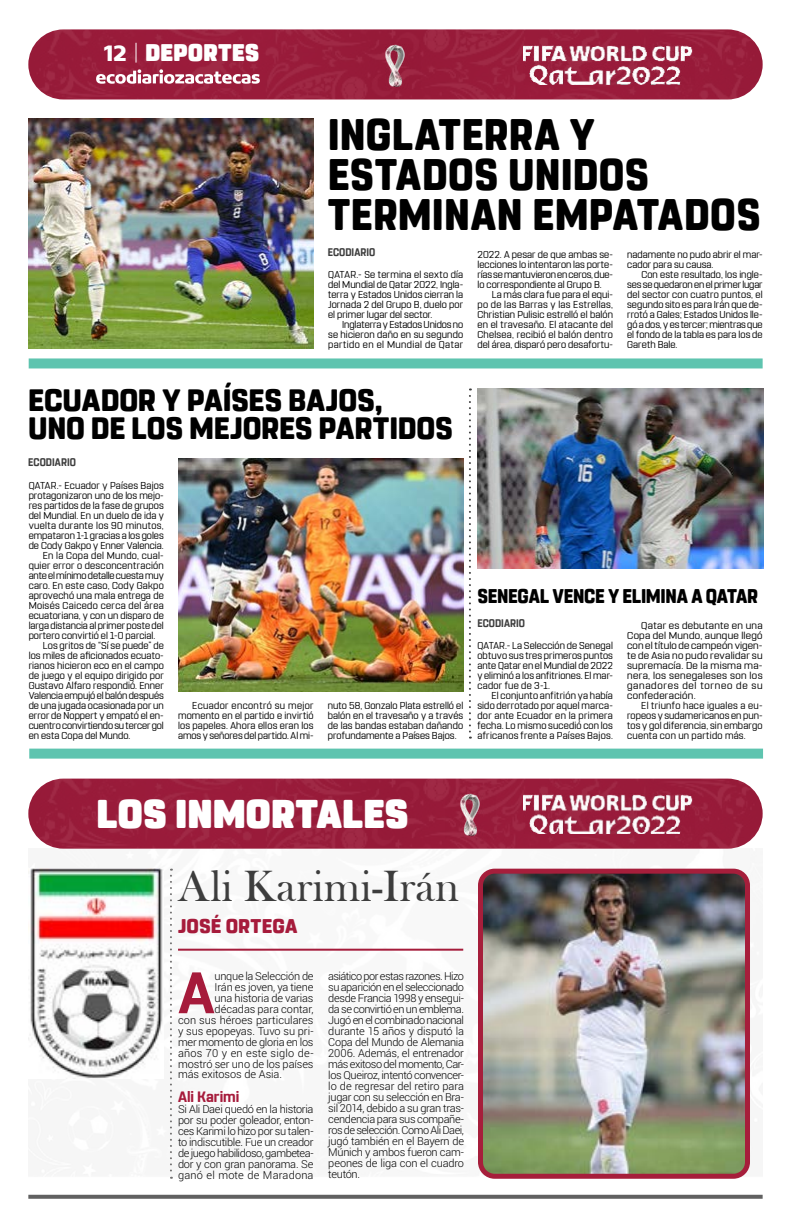
<style>
.page{position:relative;width:791px;height:1225px;background:#fff}
.page>*{position:absolute;margin:0;border:0;box-sizing:border-box;transform-origin:0 0}
.t1{font:700 57.4px "Roboto";color:#a61b3b}
.t2{font:45px "Bask Old Face";letter-spacing:.01em;color:#3d3d3d}
.t3{font:800 44px/40px "Rohn Rounded";letter-spacing:.01em;color:#000;scale:.93 1}
.t4{font:900 40px "Rohn Rounded";letter-spacing:-.01em;color:#fff}
.t5{font:800 30.8px/28px "Rohn Rounded";letter-spacing:-.01em;color:#000}
.t6{font:900 24px "Rohn Rounded";color:#fff}
.t7{font:800 19.8px "Rohn Rounded";letter-spacing:-.01em;color:#000;scale:.91 1}
.t8{font:800 19.8px "Rohn Rounded";letter-spacing:.01em;color:#a61b3b}
.t9{font:700 15px "Rohn Rounded";letter-spacing:-.005em;color:#a61b3b}
.t10{font:300 11px/11px "Roboto";letter-spacing:-.01em;color:#000;text-align:justify}
.t11{font:700 11px "Rohn Rounded";letter-spacing:.005em;color:#3d3d3d;scale:.91 1}
.t12{font:10px/10px "Rohn Rounded";letter-spacing:.01em;color:#000;text-align:justify}
.t13{font:10px/10px "Rohn Rounded";letter-spacing:.01em;color:#000;text-align:justify;scale:1.05 1}
.t14{font:10px "Rohn Rounded";letter-spacing:.035em;color:#000}
.t15{font:10px "Rohn Rounded";letter-spacing:-.01em;color:#000}
.t16{font:10px "Rohn Rounded";letter-spacing:-.015em;color:#000}
.t17{font:10px "Rohn Rounded";letter-spacing:.03em;color:#000}
.s1{font-family:"Concord";font-weight:700}
</style>
<div class="page">
<svg style="left:469px;top:388px;width:2px;height:350px"></svg>
<div style="left:29px;top:748px;width:734px;height:10px;background:#5ec4af"></div>
<div style="left:29px;top:358px;width:734px;height:10px;background:#5ec4af"></div>
<img style="left:28px;top:29px;width:735px;height:70px">
<img style="left:370px;top:44px;width:51px;height:45px">
<img style="left:523px;top:44px;width:172px;height:40px">
<svg style="left:96px;top:69px;width:164px;height:15px"></svg>
<svg style="left:135px;top:43px;width:1px;height:20px"></svg>
<img style="left:28px;top:819px;width:735px;height:379px">
<svg style="left:170px;top:868px;width:2px;height:310px"></svg>
<img style="left:28px;top:868px;width:136px;height:210px">
<hr style="left:178px;top:948px;width:285px;height:2px;background:#a51c3b">
<img style="left:480px;top:871px;width:267px;height:305px">
<div style="left:478px;top:868px;width:272px;height:310px;border:5px solid #a61e3b;border-radius:14px"></div>
<div style="left:28px;top:778px;width:735px;height:70px;background:#991a38;border-radius:35px"></div>
<img style="left:445px;top:793px;width:50px;height:45px">
<img style="left:523px;top:793px;width:171px;height:40px">
<img style="left:29px;top:118px;width:285px;height:230px">
<img style="left:178px;top:458px;width:285px;height:233px">
<img style="left:477px;top:388px;width:286px;height:180px">
<h3 class="t6" style="left:104px;top:38px;width:157px"><span class="s1">12</span> DEPORTES</h3>
<h3 class="t3" style="left:328px;top:115px;width:467px">INGLATERRA Y<br>ESTADOS UNIDOS<br>TERMINAN EMPATADOS</h3>
<p class="t11" style="left:328px;top:246px;width:54px">ECODIARIO</p>
<p class="t12" style="left:328px;top:270px;width:137px">QATAR.- Se termina el sexto día del Mundial de Qatar 2022, Ingla&shy;terra y Estados Unidos cierran la Jornada 2 del Grupo B, duelo por el primer lugar del sector.</p>
<p class="t12" style="left:328px;top:320px;width:137px;text-indent:14px">Inglaterra y Estados Unidos no se hicieron daño en su segundo partido en el Mundial de Qatar</p>
<p class="t12" style="left:477px;top:250px;width:137px">2022. A pesar de que ambas se&shy;lecciones lo intentaron las porte&shy;rías se mantuvieron en ceros, due&shy;lo correspondiente al Grupo B.</p>
<p class="t12" style="left:477px;top:290px;width:137px;text-indent:14px">La más clara fue para el equi&shy;po de las Barras y las Estrellas, Christian Pulisic estrelló el balón en el travesaño. El atacante del Chelsea, recibió el balón dentro del área, disparó pero desafortu-</p>
<p class="t12" style="left:627px;top:250px;width:137px">nadamente no pudo abrir el mar&shy;cador para su causa.</p>
<p class="t12" style="left:627px;top:270px;width:137px;text-indent:14px">Con este resultado, los ingle&shy;ses se quedaron en el primer lugar del sector con cuatro puntos, el segundo sito es para Irán que de&shy;rrotó a Gales; Estados Unidos lle&shy;gó a dos, y es tercer; mientras que el fondo de la tabla es para los de Gareth Bale.</p>
<h3 class="t5" style="left:28px;top:386px;width:426px">ECUADOR Y PAÍSES BAJOS,<br>UNO DE LOS MEJORES PARTIDOS</h3>
<p class="t11" style="left:28px;top:456px;width:54px">ECODIARIO</p>
<p class="t12" style="left:29px;top:480px;width:137px">QATAR.- Ecuador y Países Bajos</p>
<p class="t12" style="left:29px;top:490px;width:137px">protagonizaron uno de los mejo-</p>
<p class="t12" style="left:29px;top:500px;width:137px">res partidos de la fase de grupos</p>
<p class="t12" style="left:29px;top:510px;width:137px">del Mundial. En un duelo de ida y</p>
<p class="t14" style="left:29px;top:519px;width:137px">vuelta durante los 90 minutos,</p>
<p class="t12" style="left:29px;top:530px;width:137px">empataron 1-1 gracias a los goles</p>
<p class="t12" style="left:29px;top:540px;width:137px">de Cody Gakpo y Enner Valencia.</p>
<p class="t17" style="left:43px;top:549px;width:122px">En la Copa del Mundo, cual-</p>
<p class="t12" style="left:29px;top:560px;width:137px">quier error o desconcentración</p>
<p class="t16" style="left:29px;top:569px;width:137px">ante el mínimo detalle cuesta muy</p>
<p class="t12" style="left:29px;top:580px;width:137px">caro. En este caso, Cody Gakpo</p>
<p class="t12" style="left:29px;top:590px;width:137px">aprovechó una mala entrega de</p>
<p class="t14" style="left:29px;top:599px;width:137px">Moisés Caicedo cerca del área</p>
<p class="t12" style="left:29px;top:610px;width:137px">ecuatoriana, y con un disparo de</p>
<p class="t12" style="left:29px;top:620px;width:137px">larga distancia al primer poste del</p>
<p class="t12" style="left:29px;top:630px;width:128px">portero convirtió el 1-0 parcial.</p>
<p class="t12" style="left:43px;top:640px;width:122px">Los gritos de “Sí se puede” de</p>
<p class="t12" style="left:29px;top:650px;width:137px">los miles de aficionados ecuato-</p>
<p class="t12" style="left:29px;top:660px;width:137px">rianos hicieron eco en el campo</p>
<p class="t12" style="left:29px;top:670px;width:137px">de juego y el equipo dirigido por</p>
<p class="t12" style="left:29px;top:680px;width:137px">Gustavo Alfaro respondió. Enner</p>
<p class="t12" style="left:29px;top:690px;width:137px">Valencia empujó el balón después</p>
<p class="t12" style="left:29px;top:700px;width:137px">de una jugada ocasionada por un</p>
<p class="t12" style="left:29px;top:710px;width:137px">error de Noppert y empató el en-</p>
<p class="t15" style="left:29px;top:719px;width:137px">cuentro convirtiendo su tercer gol</p>
<p class="t12" style="left:29px;top:730px;width:103px">en esta Copa del Mundo.</p>
<p class="t12" style="left:178px;top:700px;width:137px;text-indent:14px">Ecuador encontró su mejor momento en el partido e invirtió los papeles. Ahora ellos eran los amos y señores del partido. Al mi-</p>
<p class="t12" style="left:328px;top:700px;width:137px">nuto 58, Gonzalo Plata estrelló el balón en el travesaño y a través de las bandas estaban dañando profundamente a Países Bajos.</p>
<h3 class="t7" style="left:477px;top:584px;width:310px">SENEGAL VENCE Y ELIMINA A QATAR</h3>
<p class="t11" style="left:477px;top:616px;width:54px">ECODIARIO</p>
<p class="t12" style="left:477px;top:640px;width:137px">QATAR.- La Selección de Senegal obtuvo sus tres primeros puntos ante Qatar en el Mundial de 2022 y eliminó a los anfitriones. El mar&shy;cador fue de 3-1.</p>
<p class="t12" style="left:477px;top:690px;width:137px;text-indent:14px">El conjunto anfitrión ya había sido derrotado por aquel marca&shy;dor ante Ecuador en la primera fecha. Lo mismo sucedió con los africanos frente a Países Bajos.</p>
<p class="t13" style="left:627px;top:620px;width:131px;text-indent:14px">Qatar es debutante en una Copa del Mundo, aunque llegó con el título de campeón vigen&shy;te de Asia no pudo revalidar su supremacía. De la misma ma&shy;nera, los senegaleses son los ganadores del torneo de su confederación.</p>
<p class="t12" style="left:627px;top:700px;width:137px;text-indent:14px">El triunfo hace iguales a eu&shy;ropeos y sudamericanos en pun&shy;tos y gol diferencia, sin embargo cuenta con un partido más.</p>
<h3 class="t4" style="left:96px;top:791px;width:314px">LOS INMORTALES</h3>
<h2 class="t2" style="left:178px;top:861px;width:282px">Ali Karimi-Irán</h2>
<h3 class="t8" style="left:178px;top:914px;width:121px">JOSÉ ORTEGA</h3>
<p class="t10" style="left:328px;top:970px;width:137px">asiático por estas razones. Hizo su aparición en el seleccionado desde Francia 1998 y ensegui&shy;da se convirtió en un emblema.<br>Jugó en el combinado nacional durante 15 años y disputó la Copa del Mundo de Alemania 2006. Además, el entrenador más exitoso del momento, Car&shy;los Queiroz, intentó convencer&shy;lo de regresar del retiro para jugar con su selección en Bra&shy;sil 2014, debido a su gran tras&shy;cendencia para sus compañe&shy;ros de selección. Como Ali Daei, jugó también en el Bayern de Múnich y ambos fueron cam&shy;peones de liga con el cuadro teutón.</p>
<p class="t10" style="left:178px;top:970px;width:137px;text-align:right">unque la Selección de<br>Irán es joven, ya tiene<br>una historia de varias décadas para contar,<br>con sus héroes particulares y sus epopeyas. Tuvo su pri&shy;mer momento de gloria en los años 70 y en este siglo de&shy;mostró ser uno de los países</p>
<p class="t10" style="left:178px;top:1068px;width:106px">más exitosos de Asia.</p>
<h3 class="t9" style="left:178px;top:1088px;width:63px">Ali Karimi</h3>
<p class="t10" style="left:178px;top:1103px;width:137px">Si Ali Daei quedó en la historia por su poder goleador, enton&shy;ces Karimi lo hizo por su talen&shy;to indiscutible. Fue un creador de juego habilidoso, gambetea&shy;dor y con gran panorama. Se ganó el mote de Maradona</p>
<h1 class="t1" style="left:178px;top:952px;width:38px">A</h1>
</div>
